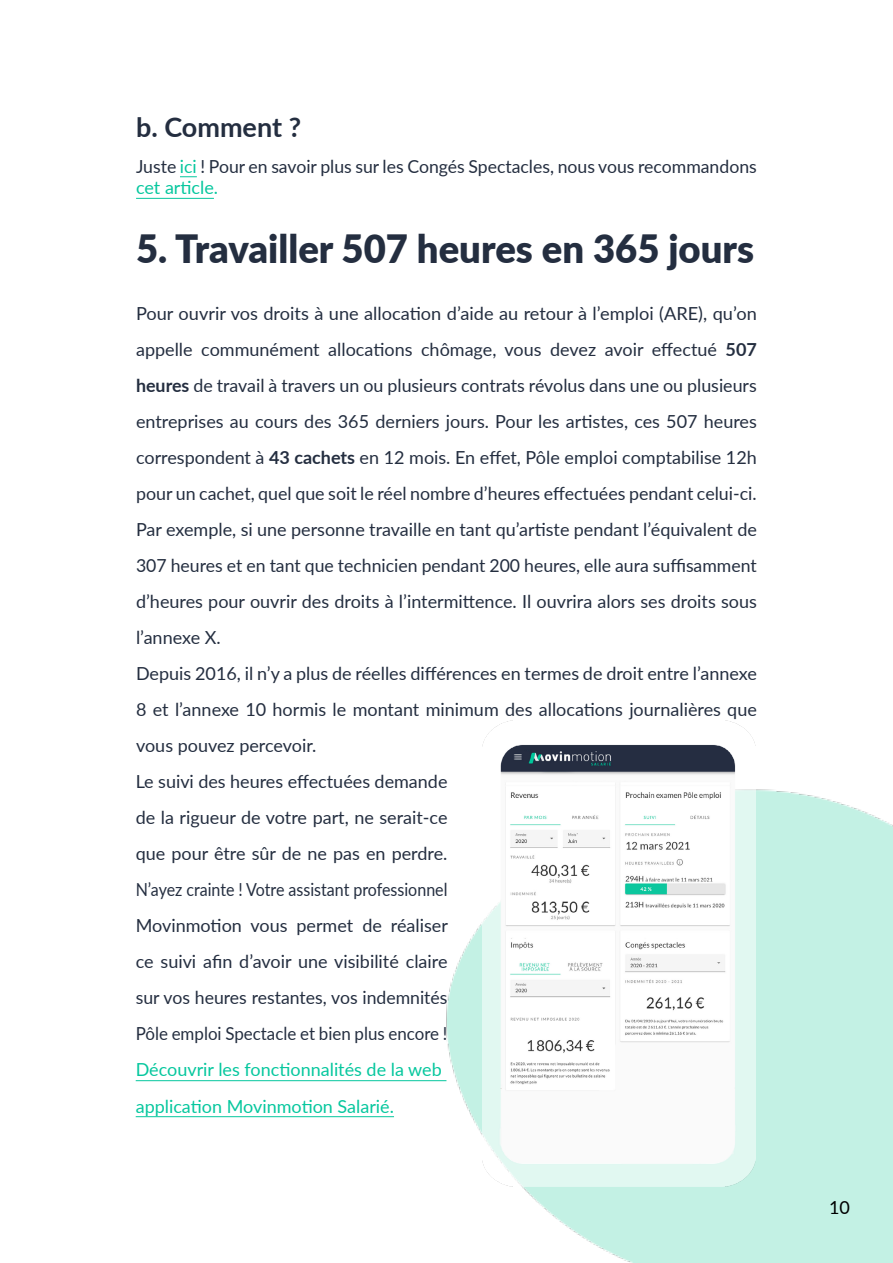
<style>
.page{position:relative;width:893px;height:1263px;background:#fff}
.page>*{position:absolute;margin:0;border:0;box-sizing:border-box;transform-origin:0 0}
.t1{font:900 39px "Lato";color:#242e40}
.t2{font:700 27px "Lato";color:#242e40}
.t3{font:18px/36px "Lato";color:#242e40}
.t4{font:18px/36px "Lato";color:#06c79e}
.t5{font:18px "Lato";color:#000}
.s1{color:#06c79e}
.s2{font-weight:700}
</style>
<div class="page">
<img style="left:379px;top:720px;width:514px;height:543px">
<hr style="left:136px;top:1080px;width:310px;height:1px;background:#06c79e">
<hr style="left:136px;top:1116px;width:258px;height:1px;background:#06c79e">
<img style="left:482px;top:721px;width:274px;height:466px">
<svg style="left:180px;top:176px;width:17px;height:1px"></svg>
<hr style="left:136px;top:198px;width:78px;height:1px;background:#06c79e">
<h2 class="t2" style="left:136px;top:107px;width:167px">b. Comment ?</h2>
<p class="t3" style="left:136px;top:154px;width:622px;line-height:21.6px">Juste <span class="s1">ici</span> ! Pour en savoir plus sur les Congés Spectacles, nous vous recommandons <span class="s1">cet article.</span></p>
<h1 class="t1" style="left:136px;top:219px;width:619px">5. Travailler 507 heures en 365 jours</h1>
<p class="t3" style="left:136px;top:295px;width:622px">Pour ouvrir vos droits à une allocation d’aide au retour à l’emploi (ARE), qu’on appelle communément allocations chômage, vous devez avoir effectué <span class="s2">507 heures</span> de travail à travers un ou plusieurs contrats révolus dans une ou plusieurs entreprises au cours des 365 derniers jours. Pour les artistes, ces 507 heures correspondent à <span class="s2">43 cachets</span> en 12 mois. En effet, Pôle emploi comptabilise 12h pour un cachet, quel que soit le réel nombre d’heures effectuées pendant celui-ci.<br>Par exemple, si une personne travaille en tant qu’artiste pendant l’équivalent de 307 heures et en tant que technicien pendant 200 heures, elle aura suffisamment d’heures pour ouvrir des droits à l’intermittence. Il ouvrira alors ses droits sous l’annexe X.<br>Depuis 2016, il n’y a plus de réelles différences en termes de droit entre l’annexe 8 et l’annexe 10 hormis le montant minimum des allocations journalières que vous pouvez percevoir.</p>
<p class="t3" style="left:136px;top:763px;width:314px;text-align:justify">Le suivi des heures effectuées demande de la rigueur de votre part, ne serait-ce que pour être sûr de ne pas en perdre.<br>N’ayez crainte ! Votre assistant professionnel Movinmotion vous permet de réaliser ce suivi afin d’avoir une visibilité claire sur vos heures restantes, vos indemnités Pôle emploi Spectacle et bien plus encore !</p>
<p class="t4" style="left:136px;top:1051px;width:308px">Découvrir les fonctionnalités de la web application Movinmotion Salarié.</p>
<p class="t5" style="left:829px;top:1194px;width:22px">10</p>
</div>
